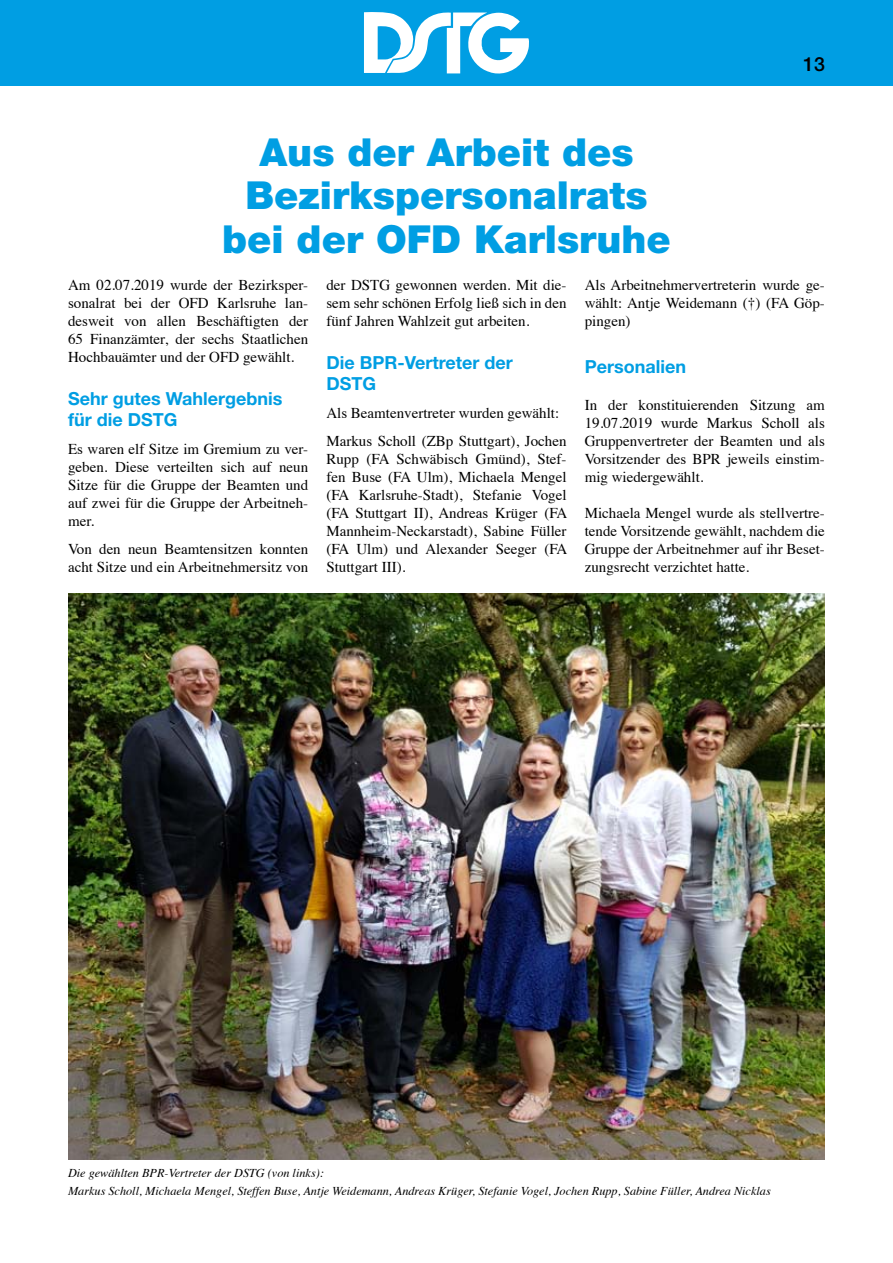
<style>
.page{position:relative;width:893px;height:1263px;background:#fff}
.page>*{position:absolute;margin:0;border:0;box-sizing:border-box;transform-origin:0 0}
.t1{font:900 38.7px/43.5px "Helvetica Neue";color:#009ee3;text-align:center}
.t2{font:500 19.5px "Helvetica Neue";color:#000}
.t3{font:700 18px/21px "Helvetica Neue";color:#009ee3}
.t4{font:15px/18px "Times";color:#000;text-align:justify}
.t5{font:italic 12px/18px "Times";color:#000}
</style>
<div class="page">
<div style="left:0;top:0;width:893px;height:85px;background:#009ee3"></div>
<svg style="left:364px;top:12px;width:165px;height:62px"></svg>
<img style="left:68px;top:593px;width:757px;height:566px">
<h2 class="t2" style="left:803px;top:52px;width:23px">13</h2>
<h1 class="t1" style="left:222px;top:130px;width:450px">Aus der Arbeit des<br>Bezirkspersonalrats bei der OFD Karlsruhe</h1>
<p class="t4" style="left:68px;top:274px;width:242px">Am 02.07.2019 wurde der Bezirksper&shy;sonalrat bei der OFD Karlsruhe lan&shy;desweit von allen Beschäftigten der 65 Finanzämter, der sechs Staatlichen Hochbauämter und der OFD gewählt.</p>
<p class="t3" style="left:68px;top:388px;width:216px">Sehr gutes Wahlergebnis für die DSTG</p>
<p class="t4" style="left:68px;top:439px;width:242px">Es waren elf Sitze im Gremium zu ver&shy;geben. Diese verteilten sich auf neun Sitze für die Gruppe der Beamten und auf zwei für die Gruppe der Arbeitneh&shy;mer.</p>
<p class="t4" style="left:68px;top:539px;width:242px">Von den neun Beamtensitzen konnten acht Sitze und ein Arbeitnehmersitz von</p>
<p class="t4" style="left:585px;top:274px;width:242px">Als Arbeitnehmervertreterin wurde ge&shy;wählt: Antje Weidemann (†) (FA Göp&shy;pingen)</p>
<p class="t3" style="left:585px;top:356px;width:103px">Personalien</p>
<p class="t4" style="left:585px;top:394px;width:242px">In der konstituierenden Sitzung am 19.07.2019 wurde Markus Scholl als Gruppenvertreter der Beamten und als Vorsitzender des BPR jeweils einstim&shy;mig wiedergewählt.</p>
<p class="t4" style="left:585px;top:503px;width:242px">Michaela Mengel wurde als stellvertre&shy;tende Vorsitzende gewählt, nachdem die Gruppe der Arbeitnehmer auf ihr Beset&shy;zungsrecht verzichtet hatte.</p>
<p class="t4" style="left:326px;top:274px;width:242px">der DSTG gewonnen werden. Mit die&shy;sem sehr schönen Erfolg ließ sich in den fünf Jahren Wahlzeit gut arbeiten.</p>
<p class="t3" style="left:326px;top:352px;width:188px">Die BPR-Vertreter der<br>DSTG</p>
<p class="t4" style="left:326px;top:398px;width:242px;line-height:27.9px">Als Beamtenvertreter wurden gewählt:<br>Markus Scholl (ZBp Stuttgart), Jochen</p>
<p class="t4" style="left:326px;top:449px;width:243px">Rupp (FA Schwäbisch Gmünd), Stef&shy;fen Buse (FA Ulm), Michaela Mengel (FA Karlsruhe-Stadt), Stefanie Vogel (FA Stuttgart II), Andreas Krüger (FA Mannheim-Neckarstadt), Sabine Füller (FA Ulm) und Alexander Seeger (FA Stuttgart III).</p>
<p class="t5" style="left:68px;top:1163px;width:704px">Die gewählten BPR-Vertreter der DSTG (von links):<br>Markus Scholl, Michaela Mengel, Steffen Buse, Antje Weidemann, Andreas Krüger, Stefanie Vogel, Jochen Rupp, Sabine Füller, Andrea Nicklas</p>
</div>
